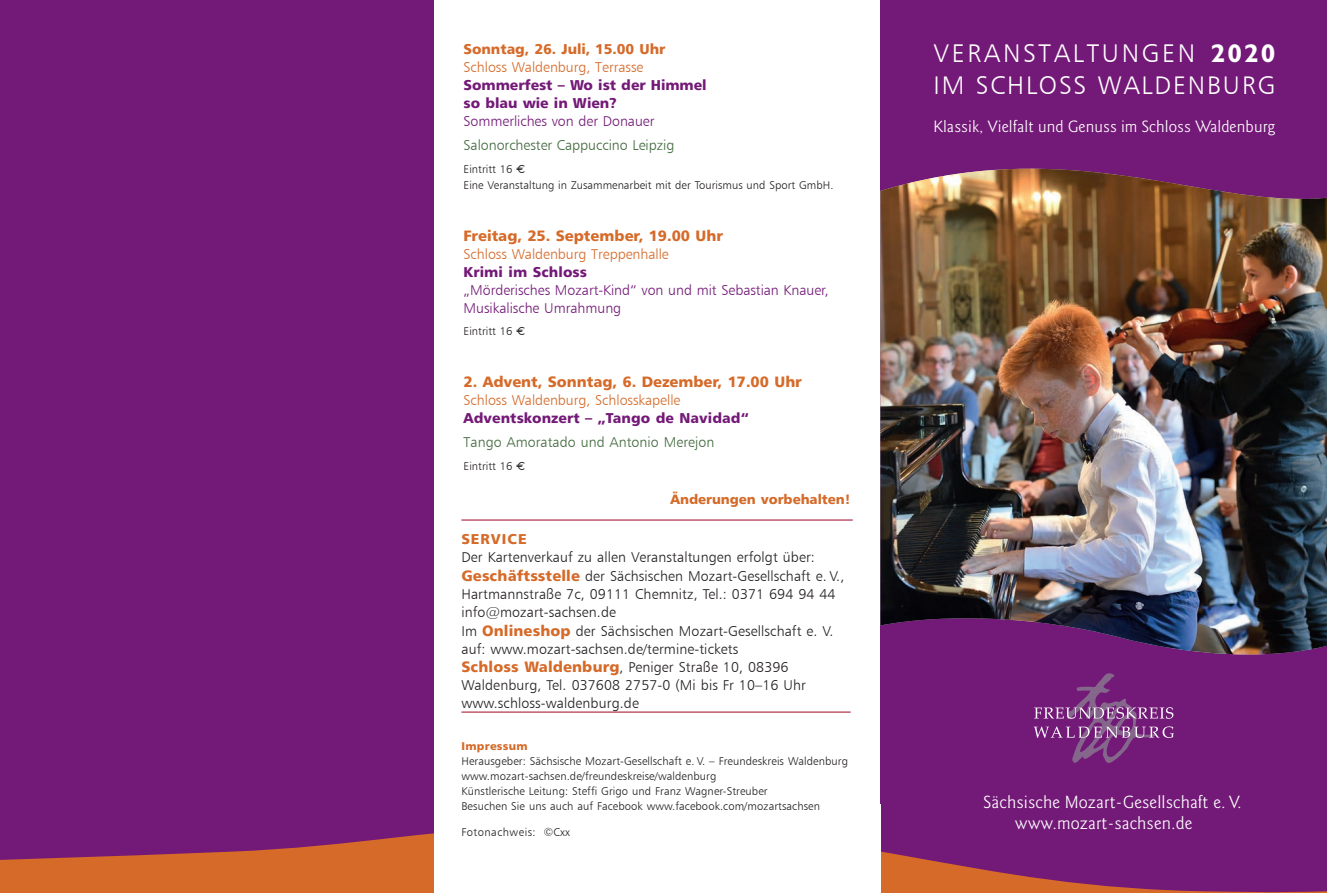
<style>
.page{position:relative;width:1327px;height:893px;background:#fff}
.page>*{position:absolute;margin:0;border:0;box-sizing:border-box;transform-origin:0 0}
.t1{font:25.65px "Humanist 777 BT Light B";letter-spacing:.105em;color:#fff}
.t2{font:25.5px "Humanist 777 BT Light B";letter-spacing:.075em;color:#fff}
.t3{font:300 17.7px/21.3px "Goudy Sans IT Cby BT";letter-spacing:.005em;color:#fff}
.t4{font:300 16.5px "Goudy Sans IT Cby BT";letter-spacing:.005em;color:#fff}
.t5{font:15px "Humanist 777 BT Black B";letter-spacing:-.005em;color:#d56a29}
.t6{font:14.25px/18.3px "Humanist 777 BT Light B";letter-spacing:.01em;color:#231f20}
.t7{font:14.25px/18px "Humanist 777 BT Light B";letter-spacing:-.005em;color:#731977}
.t8{font:14.25px "Humanist 777 BT Light B";letter-spacing:-.005em;color:#d56a29}
.t9{font:14.25px/18px "Humanist 777 BT Black B";letter-spacing:.005em;color:#731977}
.t10{font:14.25px "Humanist 777 BT Light B";letter-spacing:-.005em;color:#41693d}
.t11{font:14.25px "Humanist 777 BT Black B";letter-spacing:-.005em;color:#d56a29}
.t12{font:14.25px "Humanist 777 BT Black B";letter-spacing:.065em;color:#d56a29}
.t13{font:13.5px "Humanist 777 BT Black B";letter-spacing:-.005em;color:#d56a29}
.t14{font:11.25px/15px "Humanist 777 BT Light B";letter-spacing:.01em;color:#231f20}
.t15{font:11.25px "Humanist 777 BT Light B";letter-spacing:.045em;color:#231f20}
.t16{font:11.25px "Humanist 777 BT Black B";letter-spacing:.025em;color:#d56a29}
.s1{font-family:"Euro Logo"}
.s2{font-family:"Humanist 777 BT Black B";font-size:15px;color:#d56a29}
.s3{font-size:11.4px}
.s4{font-family:"Humanist 521 BT";font-weight:700}
</style>
<div class="page">
<div style="left:0;top:0;width:434px;height:893px;background:#731977"></div>
<div style="left:880px;top:0;width:447px;height:893px;background:#731977"></div>
<img style="left:880px;top:169px;width:447px;height:486px">
<svg style="left:0;top:815px;width:1327px;height:78px"></svg>
<hr style="left:461px;top:520px;width:392px;height:1px;background:#9d061f">
<hr style="left:461px;top:712px;width:389px;height:1px;background:#9d061f">
<div style="left:434px;top:804px;width:446px;height:89px;background:#fff"></div>
<svg style="left:1033px;top:673px;width:140px;height:90px"></svg>
<p class="t11" style="left:463px;top:40px;width:203px">Sonntag, 26. Juli, 15.00 Uhr</p>
<p class="t8" style="left:463px;top:58px;width:181px">Schloss Waldenburg, Terrasse</p>
<p class="t9" style="left:463px;top:76px;width:245px">Sommerfest – Wo ist der Himmel so blau wie in Wien?</p>
<p class="t7" style="left:463px;top:112px;width:192px">Sommerliches von der Donauer</p>
<p class="t10" style="left:463px;top:136px;width:212px">Salonorchester Cappuccino Leipzig</p>
<p class="t14" style="left:463px;top:160px;width:371px;line-height:16.5px">Eintritt 16 <span class="s1">E<br></span>Eine Veranstaltung in Zusammenarbeit mit der Tourismus und Sport GmbH.</p>
<p class="t5" style="left:463px;top:226px;width:261px">Freitag, 25. September, 19.00 Uhr</p>
<p class="t8" style="left:463px;top:245px;width:207px">Schloss Waldenburg Treppenhalle</p>
<p class="t9" style="left:463px;top:262px;width:125px">Krimi im Schloss</p>
<p class="t7" style="left:463px;top:281px;width:366px">„Mörderisches Mozart-Kind“ von und mit Sebastian Knauer,<br>Musikalische Umrahmung</p>
<p class="t14" style="left:463px;top:324px;width:63px">Eintritt 16 <span class="s1">E</span></p>
<p class="t5" style="left:463px;top:372px;width:340px">2. Advent, Sonntag, 6. Dezember, 17.00 Uhr</p>
<p class="t8" style="left:463px;top:391px;width:218px">Schloss Waldenburg, Schlosskapelle</p>
<p class="t9" style="left:463px;top:409px;width:287px">Adventskonzert – „Tango de Navidad“</p>
<p class="t10" style="left:463px;top:433px;width:252px">Tango Amoratado und Antonio Merejon</p>
<p class="t14" style="left:463px;top:458px;width:63px">Eintritt 16 <span class="s1">E</span></p>
<p class="t13" style="left:670px;top:491px;width:182px">Änderungen vorbehalten!</p>
<p class="t12" style="left:461px;top:530px;width:67px">SERVICE</p>
<p class="t6" style="left:461px;top:548px;width:384px">Der Kartenverkauf zu allen Veranstaltungen erfolgt über:<br><span class="s2">Geschäftsstelle</span> der Sächsischen Mozart-Gesellschaft e. V., Hartmannstraße 7c, 09111 Chemnitz, Tel.: 0371 694 94 44 info@mozart-sachsen.de<br>Im <span class="s2">Onlineshop</span> der Sächsischen Mozart-Gesellschaft e. V. auf: www.mozart-sachsen.de/termine-tickets<br><span class="s2">Schloss Waldenburg</span>, Peniger Straße 10, 08396<br>Waldenburg, Tel. 037608 2757-0 (Mi bis Fr 10–16 Uhr www.schloss-waldenburg.de</p>
<p class="t16" style="left:461px;top:739px;width:68px">Impressum</p>
<p class="t14" style="left:461px;top:754px;width:388px">Herausgeber: Sächsische Mozart-Gesellschaft e. V. – Freundeskreis Waldenburg www.mozart-sachsen.de/freundeskreise/waldenburg<br>Künstlerische Leitung: Steffi Grigo und Franz Wagner-Streuber<br>Besuchen Sie uns auch auf Facebook www.facebook.com/mozartsachsen</p>
<p class="t15" style="left:461px;top:825px;width:110px">Fotonachweis: <span class="s3">©</span>Cxx</p>
<h1 class="t1" style="left:933px;top:37px;width:343px">VERANSTALTUNGEN <span class="s4">2020</span></h1>
<h2 class="t2" style="left:933px;top:69px;width:343px">IM SCHLOSS WALDENBURG</h2>
<p class="t4" style="left:933px;top:116px;width:343px">Klassik, Vielfalt und Genuss im Schloss Waldenburg</p>
<p class="t3" style="left:1015px;top:792px;width:228px;text-indent:-31px">Sächsische Mozart-Gesellschaft e. V. www.mozart-sachsen.de</p>
</div>
